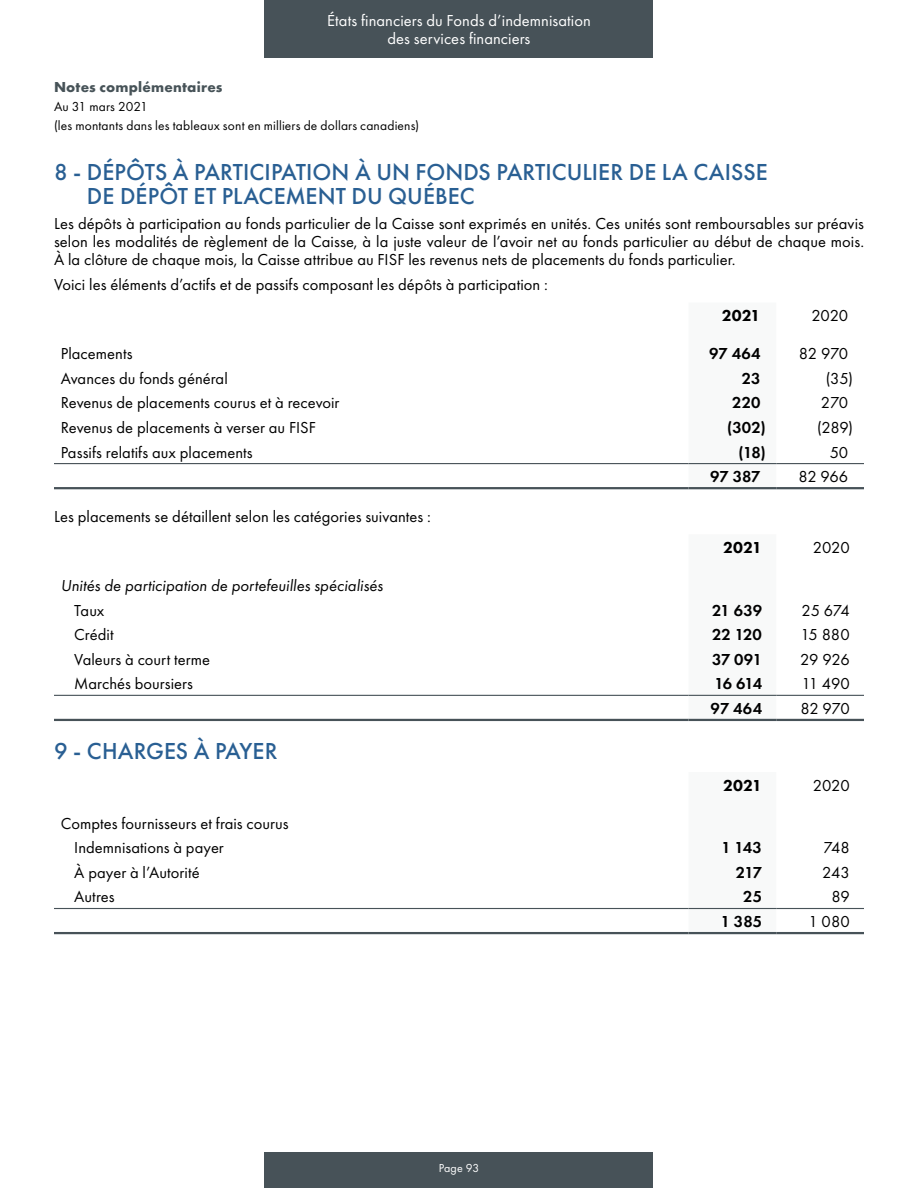
<style>
.page{position:relative;width:918px;height:1188px;background:#fff}
.page>*{position:absolute;margin:0;border:0;box-sizing:border-box;transform-origin:0 0}
.t1{font:500 24px/24px "Futura PT";color:#295f93}
.t2{font:16.5px/18px "Futura PT";letter-spacing:.005em;color:#000;text-align:justify}
.t3{font:600 16.5px "Futura PT";color:#000}
.t4{font:16.5px/18px "Futura PT";letter-spacing:.005em;color:#fff;text-align:center}
.t5{font:italic 16.5px "Futura PT";letter-spacing:.005em;color:#000}
.t6{font:800 16.5px "Futura PT";letter-spacing:.005em;color:#000}
.t7{font:700 15px "Futura PT";letter-spacing:.015em;color:#475358}
.t8{font:13.5px "Futura PT";letter-spacing:.01em;color:#000}
.t9{font:12px "Futura PT";letter-spacing:.005em;color:#fff}
</style>
<div class="page">
<div style="left:265px;top:1152px;width:388px;height:36px;background:#475258"></div>
<svg style="left:689px;top:464px;width:87px;height:1px"></svg>
<hr style="left:54px;top:463px;width:635px;height:1px;background:#475258">
<hr style="left:689px;top:463px;width:87px;height:1px;background:#475258">
<hr style="left:776px;top:463px;width:88px;height:1px;background:#475258">
<hr style="left:54px;top:487px;width:635px;height:2px;background:#475258">
<hr style="left:689px;top:487px;width:87px;height:2px;background:#475258">
<hr style="left:776px;top:487px;width:88px;height:2px;background:#475258">
<svg style="left:689px;top:694px;width:87px;height:25px"></svg>
<hr style="left:54px;top:695px;width:635px;height:1px;background:#475258">
<hr style="left:689px;top:695px;width:87px;height:1px;background:#475258">
<hr style="left:776px;top:695px;width:88px;height:1px;background:#475258">
<hr style="left:54px;top:719px;width:635px;height:2px;background:#475258">
<hr style="left:689px;top:719px;width:87px;height:2px;background:#475258">
<hr style="left:776px;top:719px;width:88px;height:2px;background:#475258">
<svg style="left:689px;top:907px;width:87px;height:25px"></svg>
<hr style="left:54px;top:908px;width:635px;height:1px;background:#475258">
<hr style="left:689px;top:908px;width:87px;height:1px;background:#475258">
<hr style="left:776px;top:908px;width:88px;height:1px;background:#475258">
<hr style="left:54px;top:932px;width:635px;height:2px;background:#475258">
<hr style="left:689px;top:932px;width:87px;height:2px;background:#475258">
<hr style="left:776px;top:932px;width:88px;height:2px;background:#475258">
<div style="left:265px;top:0;width:388px;height:58px;background:#475258"></div>
<p class="t4" style="left:327px;top:12px;width:265px">États financiers du Fonds d’indemnisation des services financiers</p>
<h3 class="t7" style="left:54px;top:78px;width:170px">Notes complémentaires</h3>
<p class="t8" style="left:54px;top:99px;width:95px">Au 31 mars 2021</p>
<p class="t8" style="left:54px;top:117px;width:367px">(les montants dans les tableaux sont en milliers de dollars canadiens)</p>
<h4 class="t1" style="left:87px;top:160px;width:682px;text-indent:-33px">8 - DÉPÔTS À PARTICIPATION À UN FONDS PARTICULIER DE LA CAISSE<br>DE DÉPÔT ET PLACEMENT DU QUÉBEC</h4>
<p class="t2" style="left:54px;top:214px;width:812px">Les dépôts à participation au fonds particulier de la Caisse sont exprimés en unités. Ces unités sont remboursables sur préavis selon les modalités de règlement de la Caisse, à la juste valeur de l’avoir net au fonds particulier au début de chaque mois.<br>À la clôture de chaque mois, la Caisse attribue au FISF les revenus nets de placements du fonds particulier.</p>
<p class="t2" style="left:54px;top:275px;width:495px">Voici les éléments d’actifs et de passifs composant les dépôts à participation :</p>
<p class="t6" style="left:722px;top:305px;width:40px">2021</p>
<p class="t2" style="left:811px;top:307px;width:38px">2020</p>
<p class="t2" style="left:61px;top:345px;width:73px">Placements</p>
<p class="t3" style="left:709px;top:343px;width:53px">97 464</p>
<p class="t2" style="left:799px;top:345px;width:51px">82 970</p>
<p class="t2" style="left:61px;top:369px;width:169px">Avances du fonds général</p>
<p class="t3" style="left:742px;top:368px;width:20px">23</p>
<p class="t2" style="left:826px;top:369px;width:29px">(35)</p>
<p class="t2" style="left:61px;top:394px;width:280px">Revenus de placements courus et à recevoir</p>
<p class="t3" style="left:732px;top:393px;width:30px">220</p>
<p class="t2" style="left:821px;top:394px;width:29px">270</p>
<p class="t2" style="left:61px;top:418px;width:257px">Revenus de placements à verser au FISF</p>
<p class="t3" style="left:727px;top:417px;width:40px">(302)</p>
<p class="t2" style="left:817px;top:418px;width:38px">(289)</p>
<p class="t2" style="left:61px;top:443px;width:194px">Passifs relatifs aux placements</p>
<p class="t3" style="left:739px;top:442px;width:29px">(18)</p>
<p class="t2" style="left:830px;top:443px;width:20px">50</p>
<p class="t3" style="left:710px;top:466px;width:52px">97 387</p>
<p class="t2" style="left:798px;top:468px;width:51px">82 966</p>
<p class="t2" style="left:54px;top:507px;width:378px">Les placements se détaillent selon les catégories suivantes :</p>
<p class="t6" style="left:723px;top:537px;width:40px">2021</p>
<p class="t2" style="left:813px;top:538px;width:38px">2020</p>
<p class="t5" style="left:61px;top:576px;width:324px">Unités de participation de portefeuilles spécialisés</p>
<p class="t2" style="left:74px;top:601px;width:32px">Taux</p>
<p class="t3" style="left:712px;top:600px;width:51px">21 639</p>
<p class="t2" style="left:802px;top:601px;width:50px">25 674</p>
<p class="t2" style="left:74px;top:626px;width:41px">Crédit</p>
<p class="t3" style="left:712px;top:624px;width:51px">22 120</p>
<p class="t2" style="left:800px;top:626px;width:51px">15 880</p>
<p class="t2" style="left:74px;top:650px;width:137px">Valeurs à court terme</p>
<p class="t3" style="left:712px;top:649px;width:51px">37 091</p>
<p class="t2" style="left:800px;top:650px;width:51px">29 926</p>
<p class="t2" style="left:74px;top:675px;width:120px">Marchés boursiers</p>
<p class="t3" style="left:715px;top:673px;width:49px">16 614</p>
<p class="t2" style="left:802px;top:675px;width:50px">11 490</p>
<p class="t3" style="left:711px;top:698px;width:53px">97 464</p>
<p class="t2" style="left:800px;top:699px;width:51px">82 970</p>
<h4 class="t1" style="left:54px;top:739px;width:225px">9 - CHARGES À PAYER</h4>
<p class="t6" style="left:723px;top:775px;width:40px">2021</p>
<p class="t2" style="left:813px;top:776px;width:38px">2020</p>
<p class="t2" style="left:61px;top:814px;width:229px">Comptes fournisseurs et frais courus</p>
<p class="t2" style="left:74px;top:839px;width:151px">Indemnisations à payer</p>
<p class="t3" style="left:721px;top:837px;width:42px">1 143</p>
<p class="t2" style="left:824px;top:839px;width:28px">748</p>
<p class="t2" style="left:74px;top:863px;width:127px">À payer à l’Autorité</p>
<p class="t3" style="left:736px;top:862px;width:28px">217</p>
<p class="t2" style="left:822px;top:863px;width:29px">243</p>
<p class="t2" style="left:74px;top:888px;width:42px">Autres</p>
<p class="t3" style="left:743px;top:887px;width:20px">25</p>
<p class="t2" style="left:831px;top:888px;width:20px">89</p>
<p class="t3" style="left:721px;top:911px;width:43px">1 385</p>
<p class="t2" style="left:808px;top:912px;width:43px">1 080</p>
<p class="t9" style="left:439px;top:1161px;width:42px">Page 93</p>
</div>
